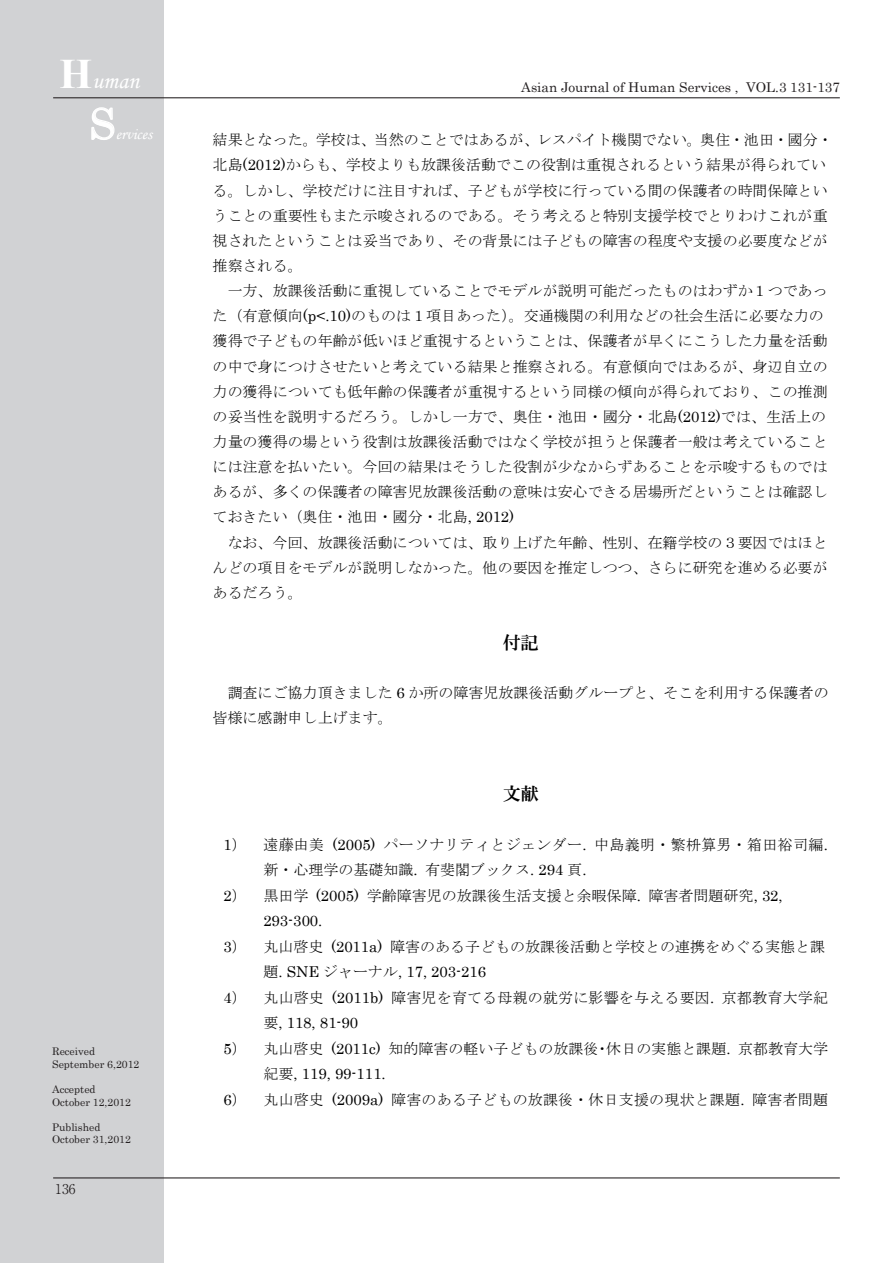
<style>
.page{position:relative;width:893px;height:1263px;background:#fff}
.page>*{position:absolute;margin:0;border:0;box-sizing:border-box;transform-origin:0 0}
.t1{font:42px "Century";color:#fff}
.t2{font:24px "Monotype Corsiva";color:#fff}
.t3{font:18px "HGP Mincho E";color:#000}
.t4{font:15.75px "Monotype Corsiva";color:#fff}
.t5{font:15px/25.2px "MS Mincho";color:#000}
.t6{font:15px "Century";color:#000}
.t7{font:15px "MS Mincho";letter-spacing:.025em;color:#000}
.t8{font:13.5px "Century";color:#231f20}
.t9{font:300 13.5px "Ryumin Pr 5";color:#231f20}
.t10{font:10.5px/12.6px "Century";color:#231f20}
.s1{font-family:"Times New Roman";font-weight:700;font-size:42px}
.s2{font-family:"Century"}
.s3{font-family:"MS Mincho"}
</style>
<div class="page">
<div style="left:0;top:0;width:163px;height:1263px;background:#d1d2d4"></div>
<hr style="left:53px;top:1177px;width:787px;height:1px;background:#231f20">
<hr style="left:53px;top:97px;width:787px;height:1px;background:#231f20">
<svg style="left:91px;top:107px;width:24px;height:33px"></svg>
<h2 class="t2" style="left:60px;top:66px;width:81px"><span class="s1">H</span>uman</h2>
<h1 class="t1" style="left:89px;top:88px;width:28px">S</h1>
<p class="t4" style="left:116px;top:124px;width:38px">ervices</p>
<p class="t10" style="left:52px;top:1044px;width:89px">Received<br>September 6,2012</p>
<p class="t10" style="left:52px;top:1082px;width:80px">Accepted<br>October 12,2012</p>
<p class="t10" style="left:52px;top:1120px;width:80px">Published<br>October 31,2012</p>
<p class="t9" style="left:55px;top:1178px;width:22px">136</p>
<p class="t8" style="left:521px;top:76px;width:320px">Asian Journal of Human Services , VOL.3 131-137</p>
<p class="t5" style="left:213px;top:127px;width:622px">結果となった。学校は、当然のことではあるが、レスパイト機関でない。奥住・池田・國分・北島<span class="s2">(2012)</span>からも、学校よりも放課後活動でこの役割は重視されるという結果が得られている。しかし、学校だけに注目すれば、子どもが学校に行っている間の保護者の時間保障ということの重要性もまた示唆されるのである。そう考えると特別支援学校でとりわけこれが重視されたということは妥当であり、その背景には子どもの障害の程度や支援の必要度などが推察される。</p>
<p class="t5" style="left:213px;top:278px;width:617px;text-indent:15px">一方、放課後活動に重視していることでモデルが説明可能だったものはわずか１つであった（有意傾向<span class="s2">(p&lt;.10)</span>のものは１項目あった）。交通機関の利用などの社会生活に必要な力の獲得で子どもの年齢が低いほど重視するということは、保護者が早くにこうした力量を活動の中で身につけさせたいと考えている結果と推察される。有意傾向ではあるが、身辺自立の力の獲得についても低年齢の保護者が重視するという同様の傾向が得られており、この推測の妥当性を説明するだろう。しかし一方で、奥住・池田・國分・北島<span class="s2">(2012)</span>では、生活上の力量の獲得の場という役割は放課後活動ではなく学校が担うと保護者一般は考えていることには注意を払いたい。今回の結果はそうした役割が少なからずあることを示唆するものではあるが、多くの保護者の障害児放課後活動の意味は安心できる居場所だということは確認しておきたい（奥住・池田・國分・北島<span class="s2">, 2012)</span></p>
<p class="t5" style="left:213px;top:530px;width:617px;text-align:justify;text-indent:15px">なお、今回、放課後活動については、取り上げた年齢、性別、在籍学校の３要因ではほとんどの項目をモデルが説明しなかった。他の要因を推定しつつ、さらに研究を進める必要があるだろう。</p>
<p class="t3" style="left:503px;top:633px;width:37px">付記</p>
<p class="t5" style="left:213px;top:680px;width:617px;text-indent:15px">調査にご協力頂きました <span class="s2">6</span> か所の障害児放課後活動グループと、そこを利用する保護者の皆様に感謝申し上げます。</p>
<p class="t3" style="left:503px;top:784px;width:37px">文献</p>
<p class="t7" style="left:224px;top:837px;width:606px"><span class="s2">1</span>） 遠藤由美 <span class="s2">(2005)</span> パーソナリティとジェンダー<span class="s2">.</span> 中島義明・繁枡算男・箱田裕司編<span class="s2">.</span></p>
<p class="t5" style="left:263px;top:857px;width:325px">新・心理学の基礎知識<span class="s2">.</span> 有斐閣ブックス<span class="s2">. 294</span> 頁<span class="s2">.</span></p>
<p class="t5" style="left:224px;top:883px;width:561px"><span class="s2">2</span>） 黒田学 <span class="s2">(2005)</span> 学齢障害児の放課後生活支援と余暇保障<span class="s2">.</span> 障害者問題研究<span class="s2">, 32,</span></p>
<p class="t6" style="left:263px;top:908px;width:61px">293-300.</p>
<p class="t5" style="left:224px;top:934px;width:603px"><span class="s2">3</span>） 丸山啓史 <span class="s2">(2011a)</span> 障害のある子どもの放課後活動と学校との連携をめぐる実態と課</p>
<p class="t6" style="left:263px;top:959px;width:224px"><span class="s3">題</span>. SNE <span class="s3">ジャーナル</span>, 17, 203-216</p>
<p class="t5" style="left:224px;top:985px;width:606px"><span class="s2">4</span>） 丸山啓史 <span class="s2">(2011b)</span> 障害児を育てる母親の就労に影響を与える要因<span class="s2">.</span> 京都教育大学紀</p>
<p class="t6" style="left:263px;top:1010px;width:96px"><span class="s3">要</span>, 118, 81-90</p>
<p class="t5" style="left:224px;top:1036px;width:606px"><span class="s2">5</span>） 丸山啓史 <span class="s2">(2011c)</span> 知的障害の軽い子どもの放課後・休日の実態と課題<span class="s2">.</span> 京都教育大学</p>
<p class="t6" style="left:263px;top:1061px;width:124px"><span class="s3">紀要</span>, 119, 99-111.</p>
<p class="t5" style="left:224px;top:1087px;width:606px"><span class="s2">6</span>） 丸山啓史 <span class="s2">(2009a)</span> 障害のある子どもの放課後・休日支援の現状と課題<span class="s2">.</span> 障害者問題</p>
</div>
